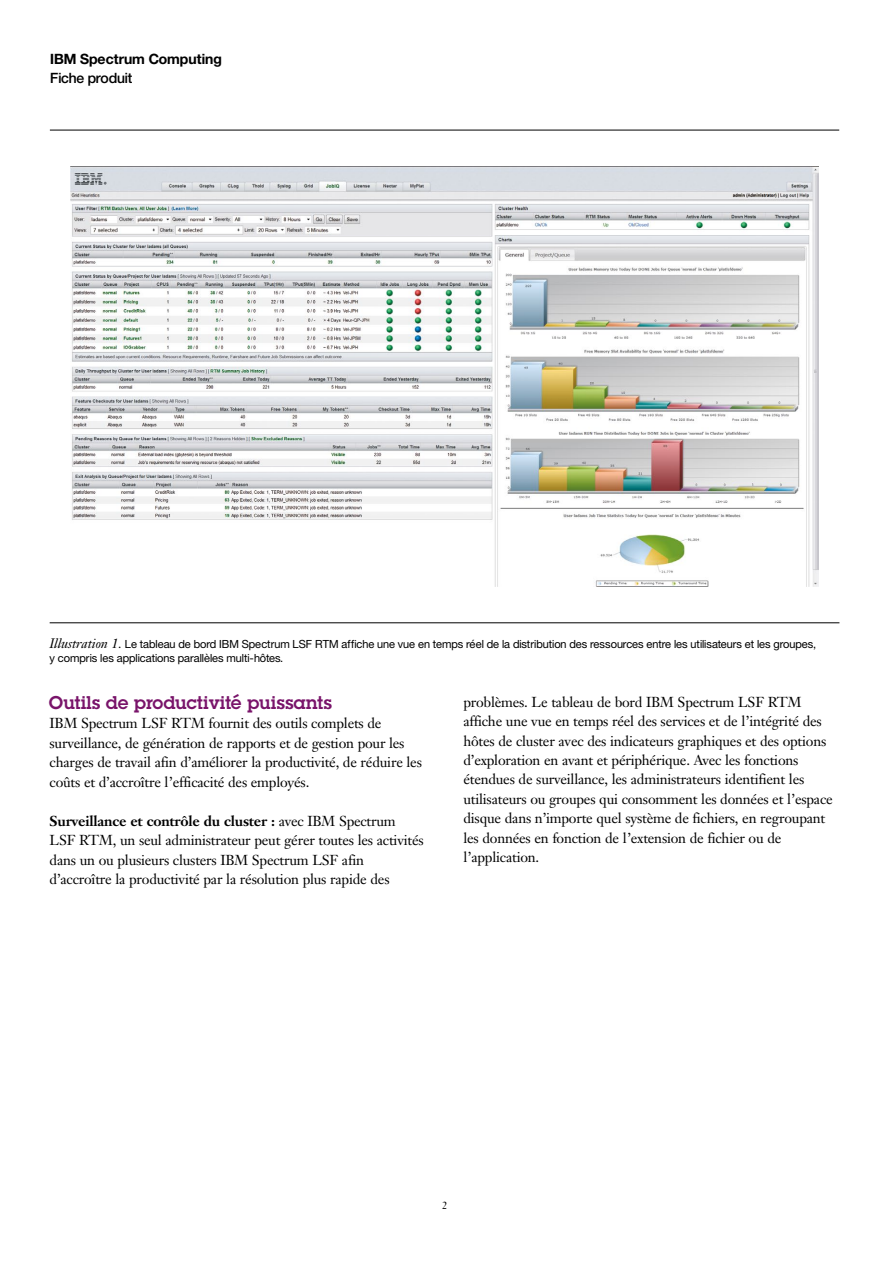
<style>
.page{position:relative;width:893px;height:1263px;background:#fff}
.page>*{position:absolute;margin:0;border:0;box-sizing:border-box;transform-origin:0 0}
.t1{font:600 18px "Lubalinfor IBM";color:#79146a}
.t2{font:14.25px/19.5px "Janson Text LT Pro";letter-spacing:-.015em;color:#000}
.t3{font:700 14.25px "Helv Neuefor IBM";color:#000}
.t4{font:500 14.25px "Helv Neuefor IBM";letter-spacing:-.01em;color:#000}
.t5{font:11.25px/13.5px "Helv Neuefor IBM";letter-spacing:-.005em;color:#000}
.t6{font:10.5px "Janson Text LT Pro";color:#000}
.s1{font-family:"Janson Text LT Pro";font-style:italic;font-size:13.5px}
.s2{font-weight:700}
</style>
<div class="page">
<hr style="left:50px;top:130px;width:789px;height:1px;background:#000">
<hr style="left:50px;top:622px;width:789px;height:1px;background:#000">
<img style="left:71px;top:166px;width:747px;height:421px">
<p class="t3" style="left:50px;top:50px;width:173px">IBM Spectrum Computing</p>
<p class="t4" style="left:50px;top:70px;width:84px">Fiche produit</p>
<p class="t5" style="left:50px;top:637px;width:768px"><span class="s1">Illustration 1.</span> Le tableau de bord IBM Spectrum LSF RTM affiche une vue en temps réel de la distribution des ressources entre les utilisateurs et les groupes, y compris les applications parallèles multi-hôtes.</p>
<h2 class="t1" style="left:50px;top:690px;width:284px">Outils de productivité puissants</h2>
<p class="t2" style="left:50px;top:713px;width:374px">IBM Spectrum LSF RTM fournit des outils complets de surveillance, de génération de rapports et de gestion pour les charges de travail afin d’améliorer la productivité, de réduire les coûts et d’accroître l’efficacité des employés.</p>
<p class="t2" style="left:50px;top:811px;width:376px"><span class="s2">Surveillance et contrôle du cluster :</span> avec IBM Spectrum LSF RTM, un seul administrateur peut gérer toutes les activités dans un ou plusieurs clusters IBM Spectrum LSF afin d’accroître la productivité par la résolution plus rapide des</p>
<p class="t2" style="left:463px;top:692px;width:371px">problèmes. Le tableau de bord IBM Spectrum LSF RTM affiche une vue en temps réel des services et de l’intégrité des hôtes de cluster avec des indicateurs graphiques et des options d’exploration en avant et périphérique. Avec les fonctions étendues de surveillance, les administrateurs identifient les utilisateurs ou groupes qui consomment les données et l’espace disque dans n’importe quel système de fichiers, en regroupant les données en fonction de l’extension de fichier ou de l’application.</p>
<p class="t6" style="left:442px;top:1199px;width:7px">2</p>
</div>
